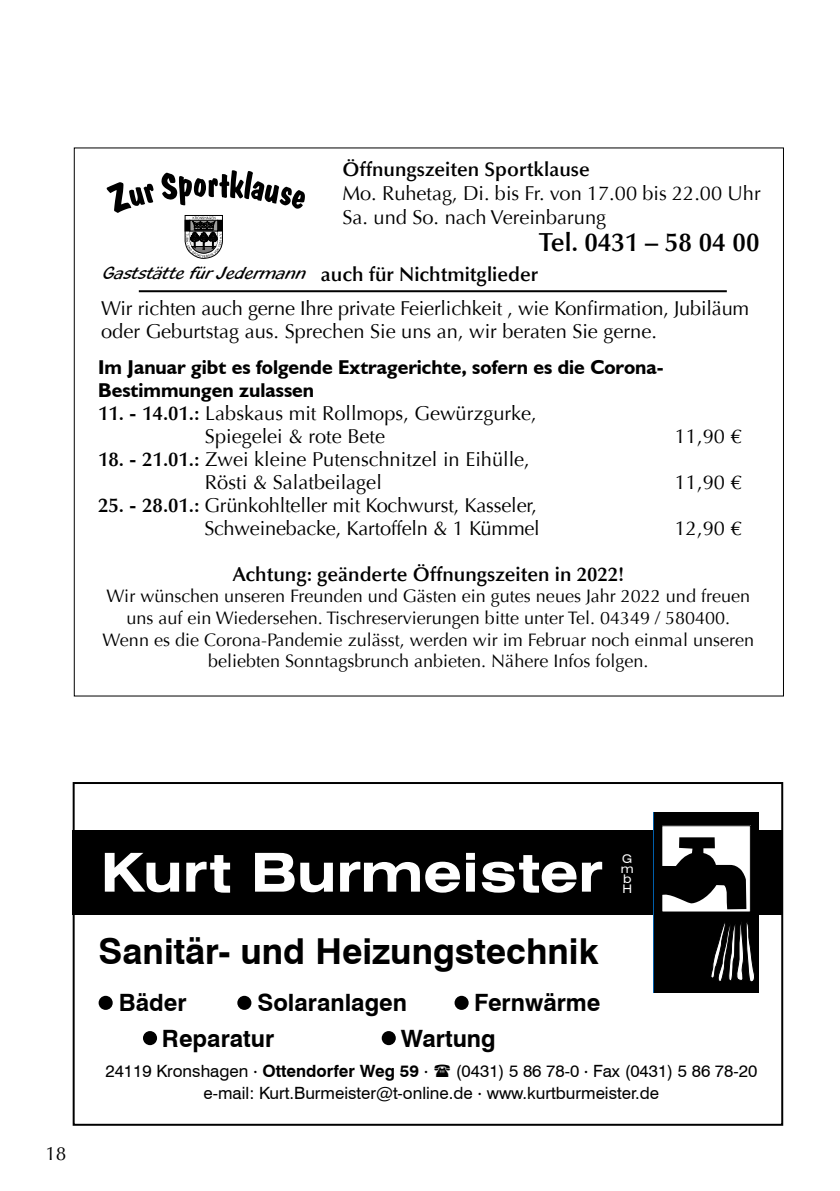
<style>
.page{position:relative;width:840px;height:1191px;background:#fff}
.page>*{position:absolute;margin:0;border:0;box-sizing:border-box;transform-origin:0 0}
.t1{font:700 expanded 53.6px "Swiss 721 BT";color:#fff}
.t2{font:700 35.8px "Swiss 721 BT";color:#000}
.t3{font:600 26px "Optima LT Std";color:#000}
.t4{font:700 23.8px/35.4px "Swiss 721 BT";color:#000}
.t5{font:20px/23px "Optima LT Std";color:#000}
.t6{font:600 20px "Optima LT Std";color:#000}
.t7{font:700 20px/23px "Humanist 521 BT";color:#000}
.t8{font:19px "Optima";color:#000}
.t9{font:18.6px "Blacklight D";color:#000}
.t10{font:18px/21.6px "Optima LT Std";color:#000;text-align:center}
.t11{font:16.8px/21.8px "Swiss 721 BT";color:#000}
.t12{font:700 16.8px "Swiss 721 BT";color:#000}
.t13{font:expanded 12px/10px "Swiss 721 BT";color:#fff}
.s1{font-weight:600}
.s2{font-weight:400}
.s3{font-weight:400;font-size:8px}
.s4{font-size:8px}
</style>
<div class="page">
<div style="left:73px;top:782px;width:709px;height:343px;border:2px solid #000"></div>
<div style="left:73px;top:830px;width:709px;height:84px;background:#000"></div>
<div style="left:653px;top:812px;width:105px;height:181px;background:#000"></div>
<div style="left:661px;top:825px;width:89px;height:87px;background:#fff"></div>
<div style="left:661px;top:825px;width:89px;height:87px;border:1px solid #000"></div>
<svg style="left:661px;top:837px;width:85px;height:72px"></svg>
<svg style="left:711px;top:922px;width:44px;height:60px"></svg>
<div style="left:99px;top:995px;width:14px;height:15px;background:#000;border-radius:50%"></div>
<div style="left:143px;top:1031px;width:14px;height:14px;background:#000;border-radius:50%"></div>
<div style="left:237px;top:995px;width:14px;height:15px;background:#000;border-radius:50%"></div>
<div style="left:454px;top:995px;width:14px;height:15px;background:#000;border-radius:50%"></div>
<div style="left:381px;top:1031px;width:14px;height:14px;background:#000;border-radius:50%"></div>
<svg style="left:107px;top:182px;width:46px;height:31px"></svg>
<svg style="left:161px;top:170px;width:144px;height:39px"></svg>
<svg style="left:185px;top:215px;width:37px;height:43px;background:#6f6e6e"></svg>
<hr style="left:139px;top:290px;width:587px;height:2px;background:#000">
<p class="t6" style="left:342px;top:158px;width:249px">Öffnungszeiten Sportklause</p>
<p class="t5" style="left:342px;top:182px;width:419px;line-height:24px">Mo. Ruhetag, Di. bis Fr. von 17.00 bis 22.00 Uhr<br>Sa. und So. nach Vereinbarung</p>
<h3 class="t3" style="left:538px;top:227px;width:222px">Tel. 0431 – 58 04 00</h3>
<p class="t6" style="left:321px;top:262px;width:218px">auch für Nichtmitglieder</p>
<p class="t9" style="left:103px;top:261px;width:204px">Gaststätte für Jedermann</p>
<p class="t5" style="left:101px;top:297px;width:649px">Wir richten auch gerne Ihre private Feierlichkeit , wie Konfirmation, Jubiläum oder Geburtstag aus. Sprechen Sie uns an, wir beraten Sie gerne.</p>
<p class="t7" style="left:98px;top:355px;width:566px">Im Januar gibt es folgende Extragerichte, sofern es die Corona-<br>Bestimmungen zulassen</p>
<p class="t5" style="left:205px;top:402px;width:333px;text-indent:-107px"><span class="s1">11. - 14.01.:</span> Labskaus mit Rollmops, Gewürzgurke,<br>Spiegelei &amp; rote Bete</p>
<p class="t5" style="left:674px;top:425px;width:68px">11,90 €</p>
<p class="t5" style="left:205px;top:448px;width:326px;text-indent:-107px"><span class="s1">18. - 21.01.:</span> Zwei kleine Putenschnitzel in Eihülle,<br>Rösti &amp; Salatbeilagel</p>
<p class="t5" style="left:98px;top:494px;width:443px;text-align:right"><span class="s1">25. - 28.01.:</span> Grünkohlteller mit Kochwurst, Kasseler,<br>Schweinebacke, Kartoffeln &amp; 1 Kümmel</p>
<p class="t5" style="left:674px;top:471px;width:68px">11,90 €</p>
<p class="t5" style="left:674px;top:517px;width:68px">12,90 €</p>
<p class="t6" style="left:233px;top:562px;width:392px">Achtung: geänderte Öffnungszeiten in 2022!</p>
<p class="t10" style="left:103px;top:586px;width:652px">Wir wünschen unseren Freunden und Gästen ein gutes neues Jahr 2022 und freuen uns auf ein Wiedersehen. Tischreservierungen bitte unter Tel. 04349 / 580400.<br>Wenn es die Corona-Pandemie zulässt, werden wir im Februar noch einmal unseren beliebten Sonntagsbrunch anbieten. Nähere Infos folgen.</p>
<p class="t8" style="left:45px;top:1142px;width:23px">18</p>
<h1 class="t1" style="left:100px;top:840px;width:503px">Kurt Burmeister</h1>
<p class="t13" style="left:620px;top:853px;width:14px">G m b<br>H</p>
<h2 class="t2" style="left:99px;top:929px;width:501px">Sanitär- und Heizungstechnik</h2>
<p class="t4" style="left:162px;top:984px;width:114px;text-indent:-43px">Bäder<br>Reparatur</p>
<p class="t4" style="left:400px;top:984px;width:201px;text-indent:73px">Fernwärme<br>Wartung</p>
<p class="t4" style="left:257px;top:984px;width:151px">Solaranlagen</p>
<p class="t12" style="left:105px;top:1061px;width:324px"><span class="s2">24119 Kronshagen</span> <span class="s3">•</span> Ottendorfer Weg 59 <span class="s3">•</span></p>
<p class="t11" style="left:203px;top:1060px;width:555px;text-indent:252px">(0431) 5 86 78-0 <span class="s4">•</span> Fax (0431) 5 86 78-20 e-mail: Kurt.Burmeister@t-online.de <span class="s4">•</span> www.kurtburmeister.de</p>
</div>
